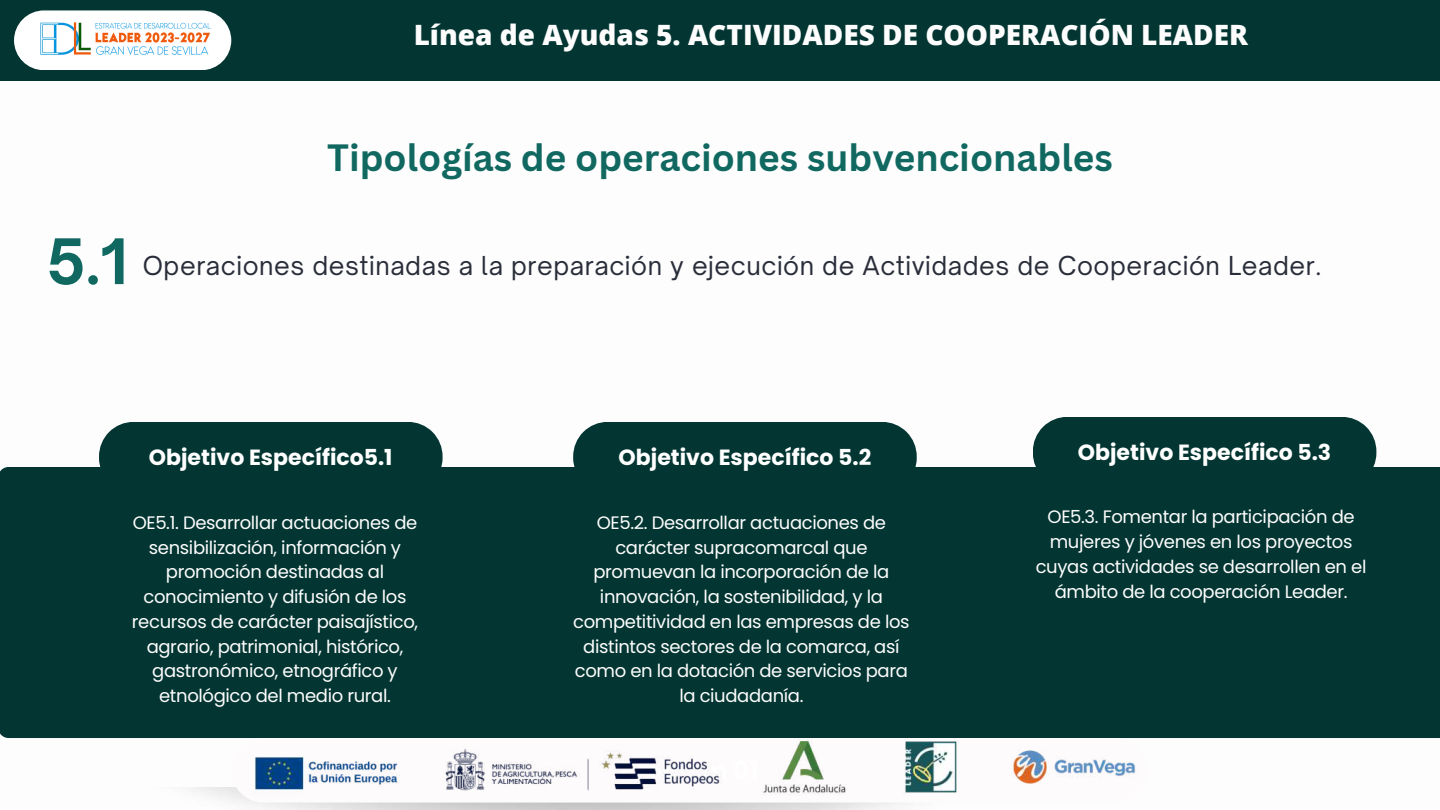
<style>
.page{position:relative;width:1440px;height:810px;background:#fff}
.page>*{position:absolute;margin:0;border:0;box-sizing:border-box;transform-origin:0 0}
.t1{font:700 60px "Open Sauce One";color:#106861}
.t2{font:700 37px "Canva Sans";color:#106861}
.t3{font:800 28px "Open Sans";color:#fdfdfd}
.t4{font:25px "Open Sauce One";letter-spacing:.02em;color:#2a2e3a}
.t5{font:700 22px "Poppins";color:#fff}
.t6{font:18px/24.8px "Poppins";letter-spacing:-.02em;color:#fdfdfd;text-align:center}
</style>
<div class="page">
<div style="left:0;top:467px;width:1440px;height:271px;background:#033632"></div>
<div style="left:99px;top:422px;width:344px;height:70px;background:#033632"></div>
<div style="left:573px;top:422px;width:344px;height:70px;background:#033632"></div>
<div style="left:1033px;top:417px;width:343px;height:70px;background:#033632"></div>
<div style="left:0;top:0;width:1440px;height:81px;background:#033632"></div>
<div style="left:14px;top:10px;width:217px;height:60px;background:#fff;border-radius:30px"></div>
<img style="left:40px;top:22px;width:171px;height:33px">
<img style="left:231px;top:722px;width:917px;height:81px">
<h3 class="t3" style="left:414px;top:15px;width:836px">Línea de Ayudas 5. ACTIVIDADES DE COOPERACIÓN LEADER</h3>
<h2 class="t2" style="left:327px;top:132px;width:787px">Tipologías de operaciones subvencionables</h2>
<h1 class="t1" style="left:46px;top:224px;width:83px">5.1</h1>
<h3 class="t4" style="left:143px;top:250px;width:1180px">Operaciones destinadas a la preparación y ejecución de Actividades de Cooperación Leader.</h3>
<p class="t5" style="left:149px;top:442px;width:245px">Objetivo Específico5.1</p>
<p class="t5" style="left:619px;top:442px;width:254px">Objetivo Específico 5.2</p>
<p class="t5" style="left:1078px;top:437px;width:255px">Objetivo Específico 5.3</p>
<p class="t6" style="left:132px;top:510px;width:288px">OE5.1. Desarrollar actuaciones de sensibilización, información y promoción destinadas al conocimiento y difusión de los recursos de carácter paisajístico, agrario, patrimonial, histórico, gastronómico, etnográfico y etnológico del medio rural.</p>
<p class="t6" style="left:573px;top:510px;width:338px">OE5.2. Desarrollar actuaciones de carácter supracomarcal que promuevan la incorporación de la innovación, la sostenibilidad, y la competitividad en las empresas de los distintos sectores de la comarca, así como en la dotación de servicios para la ciudadanía.</p>
<p class="t6" style="left:1036px;top:505px;width:332px">OE5.3. Fomentar la participación de mujeres y jóvenes en los proyectos cuyas actividades se desarrollen en el ámbito de la cooperación Leader.</p>
</div>
